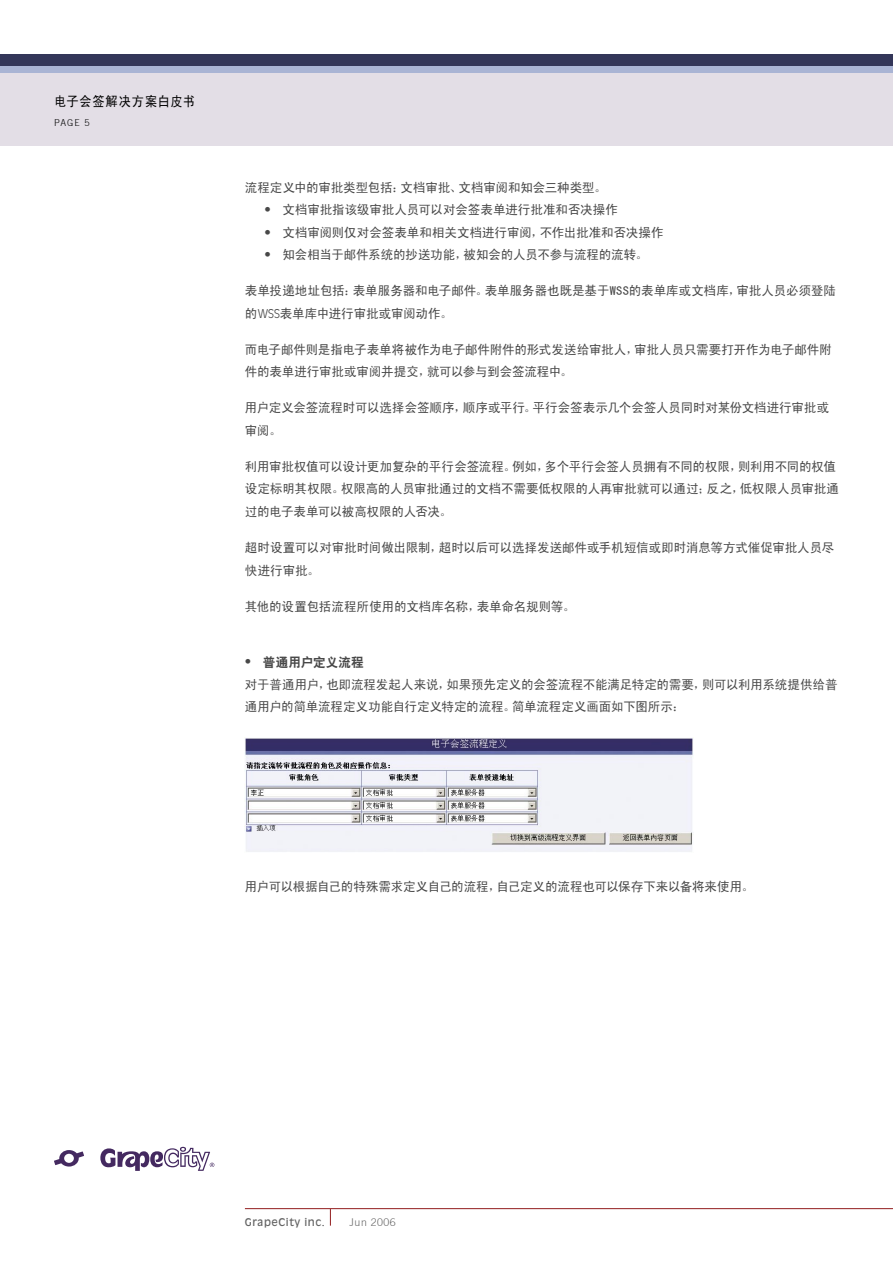
<style>
.page{position:relative;width:893px;height:1263px;background:#fff}
.page>*{position:absolute;margin:0;border:0;box-sizing:border-box;transform-origin:0 0}
.t1{font:13.5px "Sim Hei";letter-spacing:.065em;color:#000;scale:.9 1}
.t2{font:12.75px/22.5px "Sim Hei";letter-spacing:-.01em;color:#484848}
.t3{font:10.5px "Antique Olive";letter-spacing:.05em;color:#636363}
.t4{font:300 10.5px "Trade Gothic";letter-spacing:.05em;color:#636363}
.t5{font:300 9.3px "Trade Gothic";color:#000}
.s1{font-family:"Antique Olive";font-weight:300}
.s2{font-family:"Antique Olive";font-weight:300;font-size:12px}
.s3{font-family:"Heiti CSEG"}
</style>
<div class="page">
<div style="left:0;top:70px;width:893px;height:76px;background:#e3dee6"></div>
<div style="left:0;top:54px;width:893px;height:12px;background:#333659"></div>
<div style="left:0;top:66px;width:893px;height:7px;background:#a9b4d4"></div>
<hr style="left:245px;top:1208px;width:648px;height:1px;background:#921c1d">
<svg style="left:330px;top:1209px;width:1px;height:16px"></svg>
<svg style="left:54px;top:1150px;width:30px;height:16px"></svg>
<svg style="left:100px;top:1147px;width:114px;height:24px"></svg>
<img style="left:244px;top:738px;width:449px;height:114px">
<p class="t1" style="left:54px;top:94px;width:158px">电子会签解决方案白皮书</p>
<p class="t5" style="left:54px;top:117px;width:37px">PAGE 5</p>
<p class="t2" style="left:245px;top:176px;width:363px">流程定义中的审批类型包括：文档审批、文档审阅和知会三种类型。</p>
<p class="t2" style="left:264px;top:199px;width:355px"><span class="s1">•</span> 文档审批指该级审批人员可以对会签表单进行批准和否决操作</p>
<p class="t2" style="left:264px;top:221px;width:401px"><span class="s1">•</span> 文档审阅则仅对会签表单和相关文档进行审阅，不作出批准和否决操作</p>
<p class="t2" style="left:264px;top:244px;width:385px"><span class="s1">•</span> 知会相当于邮件系统的抄送功能，被知会的人员不参与流程的流转。</p>
<p class="t2" style="left:245px;top:280px;width:593px">表单投递地址包括：表单服务器和电子邮件。表单服务器也既是基于WSS的表单库或文档库，审批人员必须登陆的<span class="s2">WSS</span>表单库中进行审批或审阅动作。</p>
<p class="t2" style="left:245px;top:338px;width:588px">而电子邮件则是指电子表单将被作为电子邮件附件的形式发送给审批人，审批人员只需要打开作为电子邮件附件的表单进行审批或审阅并提交，就可以参与到会签流程中。</p>
<p class="t2" style="left:245px;top:397px;width:586px">用户定义会签流程时可以选择会签顺序，顺序或平行。平行会签表示几个会签人员同时对某份文档进行审批或审阅。</p>
<p class="t2" style="left:245px;top:455px;width:595px">利用审批权值可以设计更加复杂的平行会签流程。例如，多个平行会签人员拥有不同的权限，则利用不同的权值设定标明其权限。权限高的人员审批通过的文档不需要低权限的人再审批就可以通过；反之，低权限人员审批通过的电子表单可以被高权限的人否决。</p>
<p class="t2" style="left:245px;top:536px;width:591px">超时设置可以对审批时间做出限制，超时以后可以选择发送邮件或手机短信或即时消息等方式催促审批人员尽快进行审批。</p>
<p class="t2" style="left:245px;top:595px;width:332px">其他的设置包括流程所使用的文档库名称，表单命名规则等。</p>
<p class="t2" style="left:245px;top:650px;width:594px"><span class="s1">•</span> <span class="s3">普通用户定义流程<br></span>对于普通用户，也即流程发起人来说，如果预先定义的会签流程不能满足特定的需要，则可以利用系统提供给普通用户的简单流程定义功能自行定义特定的流程。简单流程定义画面如下图所示：</p>
<p class="t2" style="left:245px;top:875px;width:511px">用户可以根据自己的特殊需求定义自己的流程，自己定义的流程也可以保存下来以备将来使用。</p>
<p class="t3" style="left:245px;top:1215px;width:81px">GRAPECITY INC.</p>
<p class="t4" style="left:349px;top:1216px;width:48px">Jun 2006</p>
</div>
